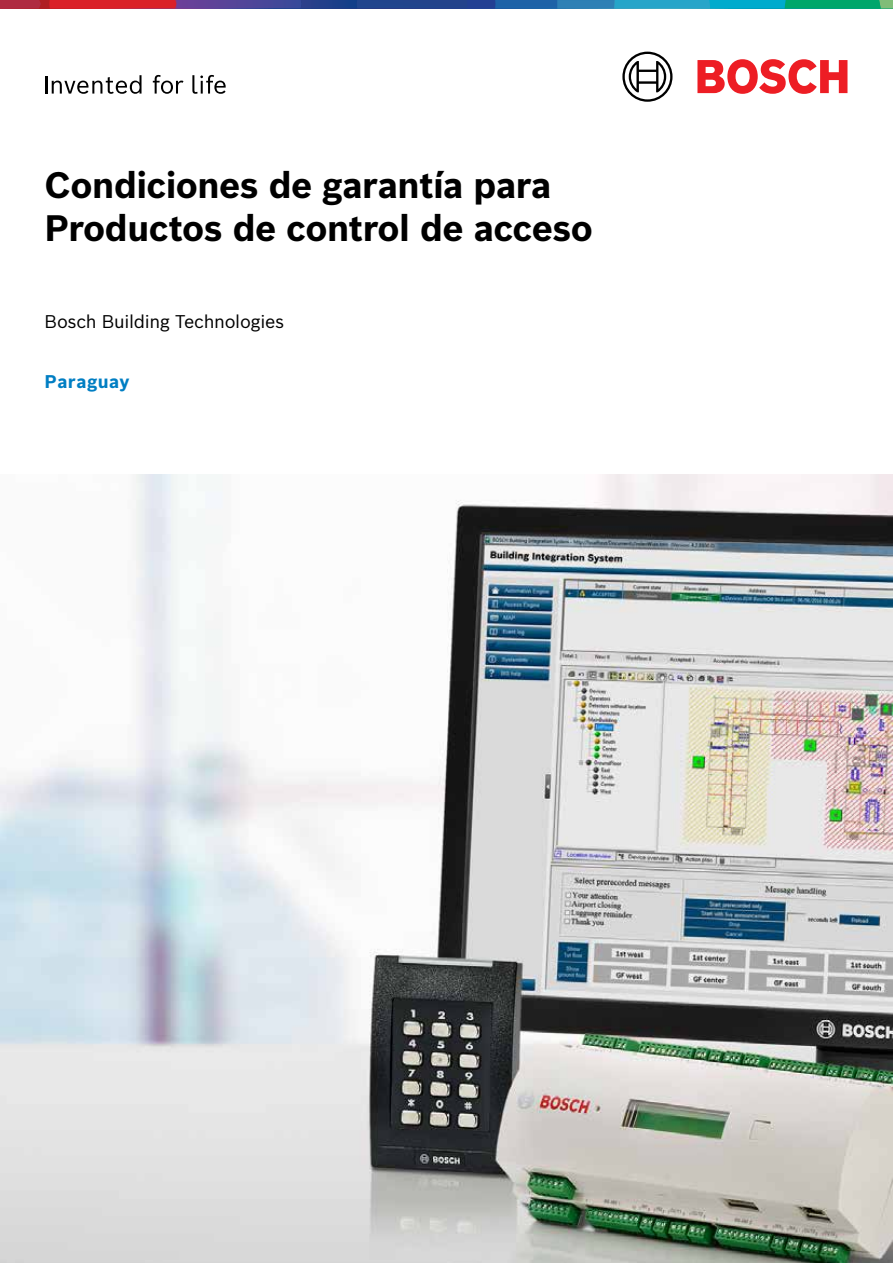
<style>
.page{position:relative;width:893px;height:1263px;background:#fff}
.page>*{position:absolute;margin:0;border:0;box-sizing:border-box;transform-origin:0 0}
.t1{font:700 36px/42.5px "Bosch Sans";letter-spacing:-.015em;color:#000}
.t2{font:18px "Bosch Sans";letter-spacing:-.015em;color:#000}
.t3{font:700 18px "Bosch Sans";letter-spacing:.025em;color:#007ec3}
</style>
<div class="page">
<img style="left:0;top:474px;width:893px;height:789px">
<svg style="left:0;top:0;width:893px;height:9px;background:#466287"></svg>
<svg style="left:697px;top:59px;width:150px;height:35px"></svg>
<svg style="left:622px;top:52px;width:50px;height:50px"></svg>
<svg style="left:45px;top:75px;width:97px;height:19px"></svg>
<svg style="left:153px;top:75px;width:30px;height:19px"></svg>
<svg style="left:192px;top:75px;width:34px;height:19px"></svg>
<p class="t1" style="left:45px;top:162px;width:550px">Condiciones de garantía para<br>Productos de control de acceso</p>
<p class="t2" style="left:45px;top:308px;width:241px">Bosch Building Technologies</p>
<p class="t3" style="left:45px;top:368px;width:86px">Paraguay</p>
</div>
